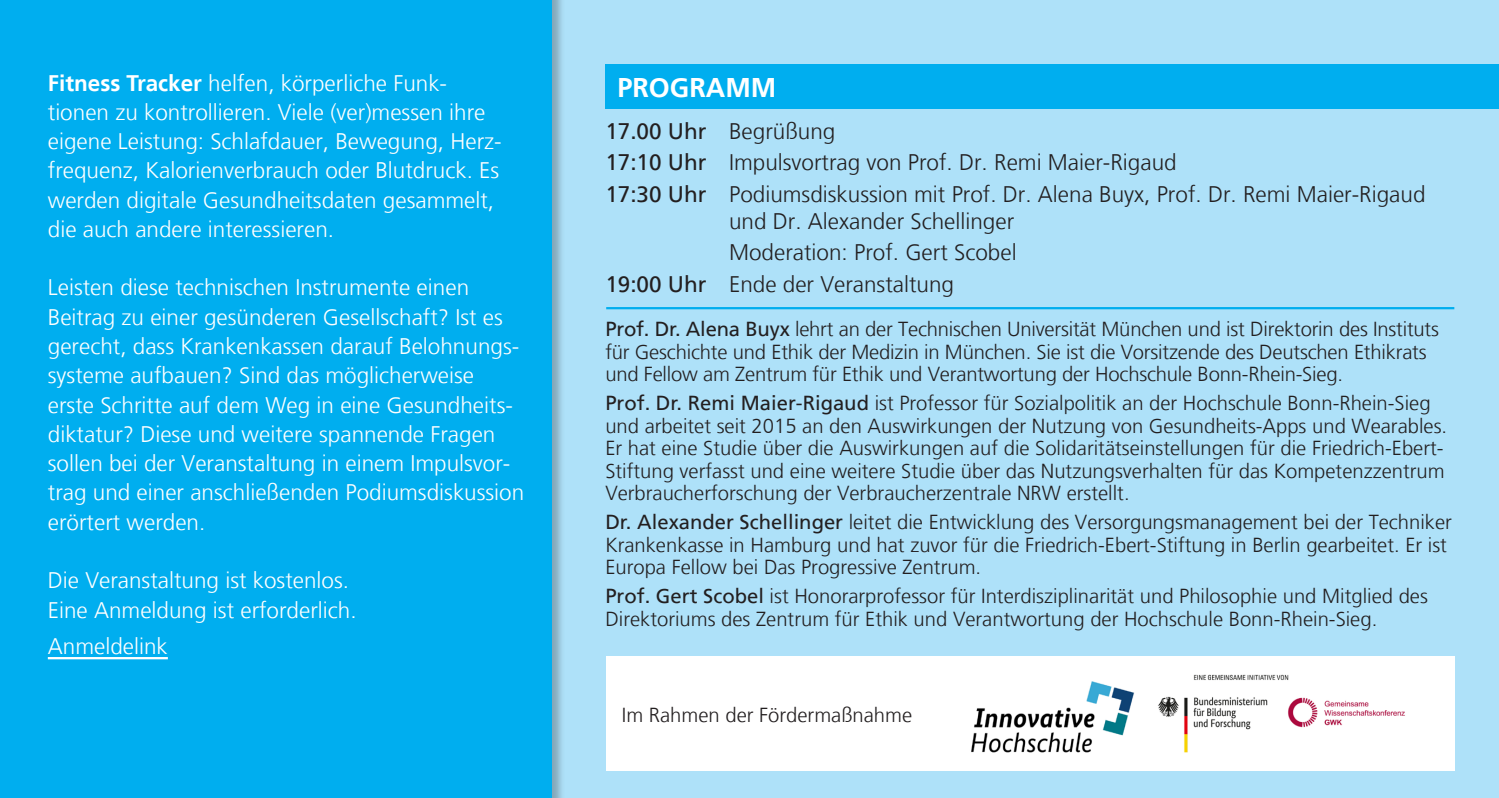
<style>
.page{position:relative;width:1499px;height:798px;background:#fff}
.page>*{position:absolute;margin:0;border:0;box-sizing:border-box;transform-origin:0 0}
.t1{font:700 27px "Frutiger";color:#fff}
.t2{font:300 22.5px/29.2px "Frutiger";color:#fff}
.t3{font:300 22.5px/27px "Frutiger";color:#231f20}
.t4{font:300 20.25px/22.5px "Frutiger";color:#231f20}
.s1{font-weight:700}
.s2{font-weight:400}
</style>
<div class="page">
<div style="left:525px;top:0;width:974px;height:797px;background:#aee1f9"></div>
<div style="left:0;top:0;width:565px;height:797px;background:#231f20;opacity:.3"></div>
<div style="left:0;top:0;width:552px;height:797px;background:#00aeef"></div>
<div style="left:605px;top:64px;width:894px;height:44px;background:#00aeef"></div>
<hr style="left:48px;top:656px;width:120px;height:3px;background:#fff">
<hr style="left:606px;top:307px;width:848px;height:2px;background:#00aeef">
<div style="left:606px;top:656px;width:848px;height:114px;background:#fff"></div>
<img style="left:971px;top:674px;width:434px;height:79px">
<p class="t2" style="left:48px;top:68px;width:401px"><span class="s1">Fitness Tracker</span> helfen, körperliche Funk-</p>
<p class="t1" style="left:617px;top:71px;width:160px">PROGRAMM</p>
<p class="t2" style="left:48px;top:98px;width:455px">tionen zu kontrollieren. Viele (ver)messen ihre eigene Leistung: Schlafdauer, Bewegung, Herz&shy;frequenz, Kalorienverbrauch oder Blutdruck. Es werden digitale Gesundheitsdaten gesammelt, die auch andere interessieren.</p>
<p class="t3" style="left:605px;top:118px;width:232px"><span class="s2">17.00 Uhr</span> Begrüßung</p>
<p class="t3" style="left:605px;top:149px;width:573px"><span class="s2">17:10 Uhr</span> Impulsvortrag von Prof. Dr. Remi Maier-Rigaud</p>
<p class="t3" style="left:729px;top:181px;width:698px;text-indent:-124px"><span class="s2">17:30 Uhr</span> Podiumsdiskussion mit Prof. Dr. Alena Buyx, Prof. Dr. Remi Maier-Rigaud und Dr. Alexander Schellinger</p>
<p class="t3" style="left:729px;top:239px;width:289px">Moderation: Prof. Gert Scobel</p>
<p class="t3" style="left:605px;top:271px;width:350px"><span class="s2">19:00 Uhr</span> Ende der Veranstaltung</p>
<p class="t4" style="left:605px;top:318px;width:835px"><span class="s2">Prof. Dr. Alena Buyx</span> lehrt an der Technischen Universität München und ist Direktorin des Instituts für Geschichte und Ethik der Medizin in München. Sie ist die Vorsitzende des Deutschen Ethikrats und Fellow am Zentrum für Ethik und Verantwortung der Hochschule Bonn-Rhein-Sieg.</p>
<p class="t4" style="left:605px;top:392px;width:843px"><span class="s2">Prof. Dr. Remi Maier-Rigaud</span> ist Professor für Sozialpolitik an der Hochschule Bonn-Rhein-Sieg und arbeitet seit 2015 an den Auswirkungen der Nutzung von Gesundheits-Apps und Wearables.<br>Er hat eine Studie über die Auswirkungen auf die Solidaritätseinstellungen für die Friedrich-Ebert-Stiftung verfasst und eine weitere Studie über das Nutzungsverhalten für das Kompetenzzentrum Verbraucherforschung der Verbraucherzentrale NRW erstellt.</p>
<p class="t4" style="left:605px;top:511px;width:848px"><span class="s2">Dr. Alexander Schellinger</span> leitet die Entwicklung des Versorgungsmanagement bei der Techniker<br>Krankenkasse in Hamburg und hat zuvor für die Friedrich-Ebert-Stiftung in Berlin gearbeitet. Er ist<br>Europa Fellow bei Das Progressive Zentrum.</p>
<p class="t4" style="left:605px;top:585px;width:824px"><span class="s2">Prof. Gert Scobel</span> ist Honorarprofessor für Interdisziplinarität und Philosophie und Mitglied des<br>Direktoriums des Zentrum für Ethik und Verantwortung der Hochschule Bonn-Rhein-Sieg.</p>
<p class="t2" style="left:48px;top:273px;width:478px">Leisten diese technischen Instrumente einen Beitrag zu einer gesünderen Gesellschaft? Ist es gerecht, dass Krankenkassen darauf Belohnungs&shy;systeme aufbauen? Sind das möglicherweise erste Schritte auf dem Weg in eine Gesundheits&shy;diktatur? Diese und weitere spannende Fragen sollen bei der Veranstaltung in einem Impulsvor&shy;trag und einer anschließenden Podiumsdiskussion erörtert werden.</p>
<p class="t2" style="left:48px;top:566px;width:303px">Die Veranstaltung ist kostenlos.</p>
<p class="t2" style="left:48px;top:595px;width:310px">Eine Anmeldung ist erforderlich.</p>
<p class="t2" style="left:48px;top:631px;width:122px">Anmeldelink</p>
<p class="t4" style="left:622px;top:703px;width:292px">Im Rahmen der Fördermaßnahme</p>
</div>
